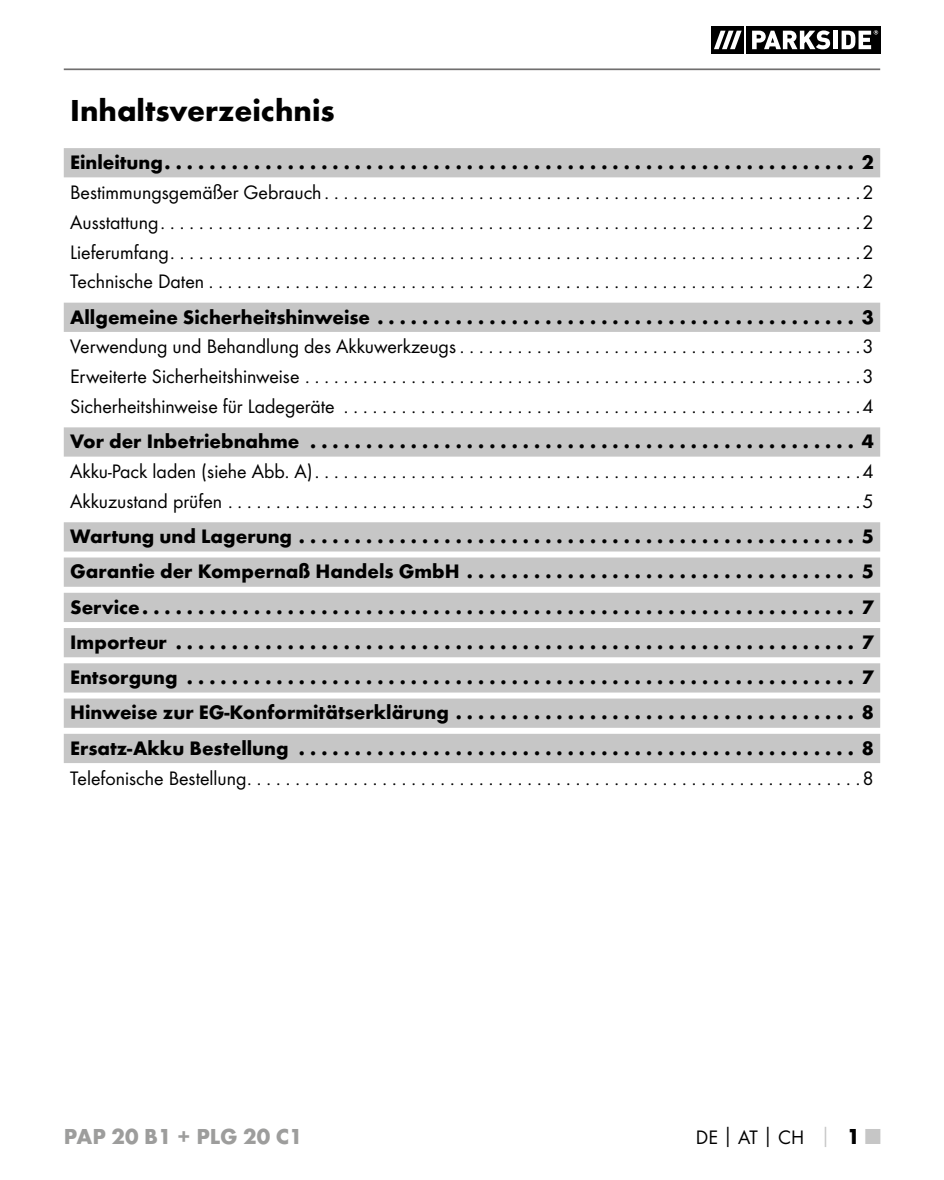
<style>
.page{position:relative;width:944px;height:1180px;background:#fff}
.page>*{position:absolute;margin:0;border:0;box-sizing:border-box;transform-origin:0 0}
.t1{font:700 31.5px "Futura";color:#000}
.t2{font:700 22.5px "Futura";color:#9d9d9c}
.t3{font:20.25px/29.7px "Futura Boo";color:#000;text-align:justify}
.t4{font:700 20.25px/35.3px "Futura";color:#000;text-align:justify}
.s1{font-family:"Futura";font-weight:700}
.s2{font-family:"Futura";font-weight:700;color:#c6c6c6}
.s3{font-family:"Futura";font-weight:700;font-size:22.5px}
.s4{font-family:"Futura";font-weight:700;font-size:22.5px;color:#c6c6c6}
</style>
<div class="page">
<hr style="left:64px;top:68px;width:816px;height:2px;background:#706f6f">
<div style="left:712px;top:26px;width:32px;height:28px;background:#000"></div>
<div style="left:746px;top:26px;width:134px;height:28px;background:#000"></div>
<svg style="left:714px;top:31px;width:28px;height:18px"></svg>
<svg style="left:752px;top:31px;width:78px;height:18px"></svg>
<div style="left:833px;top:31px;width:5px;height:18px;background:#fff"></div>
<svg style="left:842px;top:30px;width:36px;height:19px"></svg>
<div style="left:64px;top:148px;width:816px;height:29px;background:#c6c6c6"></div>
<div style="left:64px;top:303px;width:816px;height:29px;background:#c6c6c6"></div>
<div style="left:64px;top:427px;width:816px;height:30px;background:#c6c6c6"></div>
<div style="left:64px;top:522px;width:816px;height:29px;background:#c6c6c6"></div>
<div style="left:64px;top:557px;width:816px;height:30px;background:#c6c6c6"></div>
<div style="left:64px;top:593px;width:816px;height:29px;background:#c6c6c6"></div>
<div style="left:64px;top:628px;width:816px;height:29px;background:#c6c6c6"></div>
<div style="left:64px;top:663px;width:816px;height:30px;background:#c6c6c6"></div>
<div style="left:64px;top:699px;width:816px;height:29px;background:#c6c6c6"></div>
<div style="left:64px;top:734px;width:816px;height:29px;background:#c6c6c6"></div>
<h1 class="t1" style="left:70px;top:91px;width:266px">Inhaltsverzeichnis</h1>
<p class="t4" style="left:70px;top:144px;width:805px">Einleitung . . . . . . . . . . . . . . . . . . . . . . . . . . . . . . . . . . . . . . . . . . . . . . . . . . . . . . . . . . . . . . 2</p>
<p class="t3" style="left:70px;top:177px;width:805px">Bestimmungsgemäßer Gebrauch . . . . . . . . . . . . . . . . . . . . . . . . . . . . . . . . . . . . . . . . . . . . . . . . . . . . . . . 2<br>Ausstattung . . . . . . . . . . . . . . . . . . . . . . . . . . . . . . . . . . . . . . . . . . . . . . . . . . . . . . . . . . . . . . . . . . . . . . . . 2<br>Lieferumfang . . . . . . . . . . . . . . . . . . . . . . . . . . . . . . . . . . . . . . . . . . . . . . . . . . . . . . . . . . . . . . . . . . . . . . . 2<br>Technische Daten . . . . . . . . . . . . . . . . . . . . . . . . . . . . . . . . . . . . . . . . . . . . . . . . . . . . . . . . . . . . . . . . . . . 2</p>
<p class="t4" style="left:70px;top:299px;width:805px">Allgemeine Sicherheitshinweise . . . . . . . . . . . . . . . . . . . . . . . . . . . . . . . . . . . . . . . . . . . 3</p>
<p class="t3" style="left:70px;top:332px;width:805px">Verwendung und Behandlung des Akkuwerkzeugs . . . . . . . . . . . . . . . . . . . . . . . . . . . . . . . . . . . . . . . . . 3<br>Erweiterte Sicherheitshinweise . . . . . . . . . . . . . . . . . . . . . . . . . . . . . . . . . . . . . . . . . . . . . . . . . . . . . . . . . 3<br>Sicherheitshinweise für Ladegeräte . . . . . . . . . . . . . . . . . . . . . . . . . . . . . . . . . . . . . . . . . . . . . . . . . . . . . 4</p>
<p class="t4" style="left:70px;top:423px;width:805px">Vor der Inbetriebnahme . . . . . . . . . . . . . . . . . . . . . . . . . . . . . . . . . . . . . . . . . . . . . . . . . 4</p>
<p class="t3" style="left:70px;top:456px;width:805px">Akku-Pack laden (siehe Abb. A) . . . . . . . . . . . . . . . . . . . . . . . . . . . . . . . . . . . . . . . . . . . . . . . . . . . . . . . . 4<br>Akkuzustand prüfen . . . . . . . . . . . . . . . . . . . . . . . . . . . . . . . . . . . . . . . . . . . . . . . . . . . . . . . . . . . . . . . . . 5</p>
<p class="t4" style="left:70px;top:518px;width:805px">Wartung und Lagerung . . . . . . . . . . . . . . . . . . . . . . . . . . . . . . . . . . . . . . . . . . . . . . . . . . 5<br>Garantie der Kompernaß -Handels -GmbH . . . . . . . . . . . . . . . . . . . . . . . . . . . . . . . . . . . 5<br>Service . . . . . . . . . . . . . . . . . . . . . . . . . . . . . . . . . . . . . . . . . . . . . . . . . . . . . . . . . . . . . . . . 7<br>Importeur . . . . . . . . . . . . . . . . . . . . . . . . . . . . . . . . . . . . . . . . . . . . . . . . . . . . . . . . . . . . . 7<br>Entsorgung . . . . . . . . . . . . . . . . . . . . . . . . . . . . . . . . . . . . . . . . . . . . . . . . . . . . . . . . . . . . 7<br>Hinweise zur EG-Konformitätserklärung . . . . . . . . . . . . . . . . . . . . . . . . . . . . . . . . . . . . 8<br>Ersatz-Akku Bestellung . . . . . . . . . . . . . . . . . . . . . . . . . . . . . . . . . . . . . . . . . . . . . . . . . . 8</p>
<p class="t3" style="left:70px;top:763px;width:805px">Telefonische Bestellung . . . . . . . . . . . . . . . . . . . . . . . . . . . . . . . . . . . . . . . . . . . . . . . . . . . . . . . . . . . . . . . 8</p>
<p class="t2" style="left:64px;top:1123px;width:240px">PAP 20 B1 + PLG 20 C1</p>
<p class="t3" style="left:696px;top:1122px;width:186px">DE<span class="s1">│</span>AT<span class="s1">│</span>CH <span class="s2">│</span> <span class="s3">1</span> <span class="s4">■</span></p>
</div>
